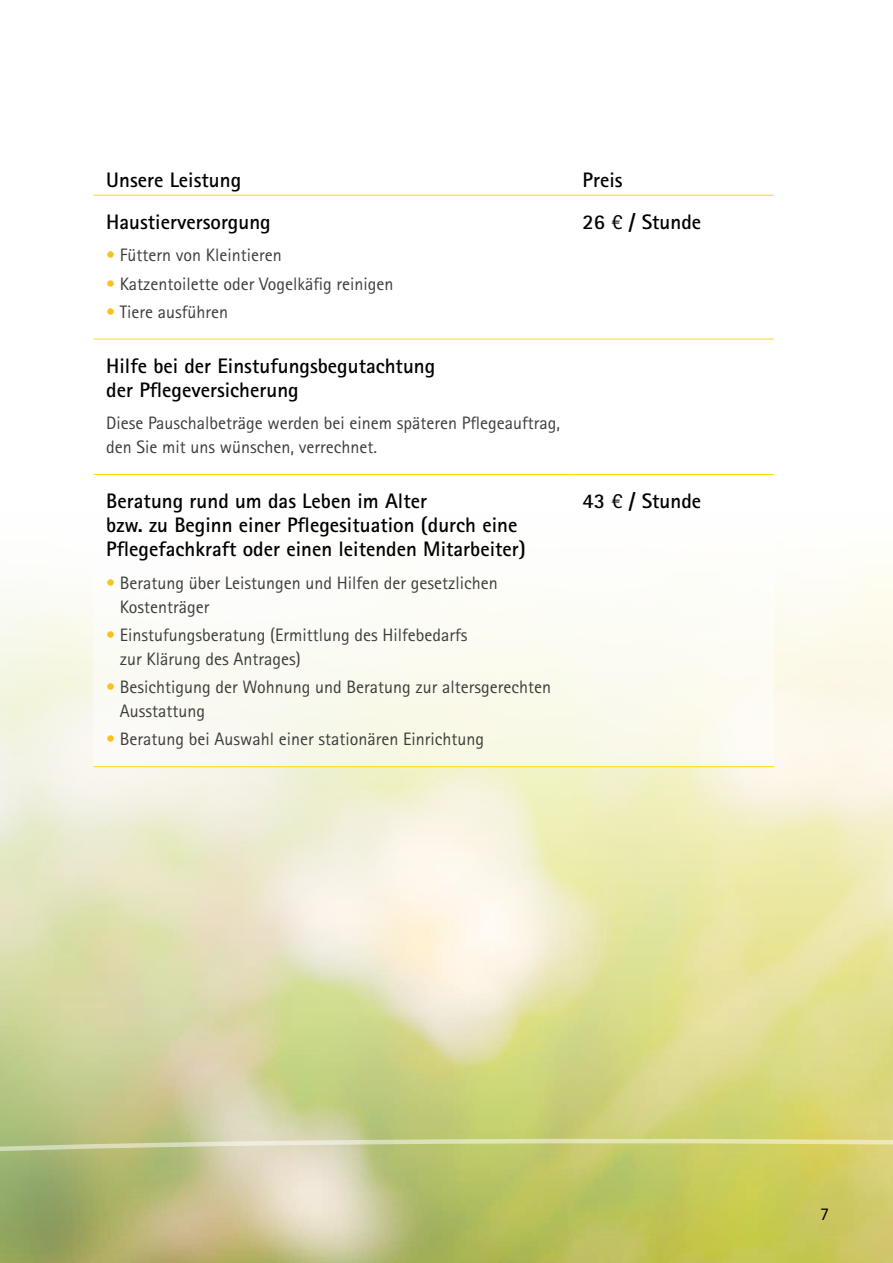
<style>
.page{position:relative;width:893px;height:1263px;background:#fff}
.page>*{position:absolute;margin:0;border:0;box-sizing:border-box;transform-origin:0 0}
.t1{font:700 21px/24px "Rotis Sans Serif";color:#000}
.t2{font:18px/24px "Rotis Sans Serif";color:#3c3c3b}
.t3{font:18px "Rotis Sans Serif 55 Roman";color:#000}
.s1{color:#fcc120}
.s2{font-family:"Agfa Rotis Sans Serif";font-weight:400}
</style>
<div class="page">
<img style="left:0;top:338px;width:893px;height:786px">
<svg style="left:87px;top:1124px;width:806px;height:139px;background:#c4c676"></svg>
<svg style="left:0;top:1058px;width:87px;height:205px;background:#a5b473"></svg>
<div style="left:94px;top:170px;width:680px;height:597px;background:linear-gradient(to bottom,#fff,#fafaf1)"></div>
<hr style="left:94px;top:195px;width:476px;height:1px;background:#fd0">
<hr style="left:570px;top:195px;width:204px;height:1px;background:#fd0">
<hr style="left:94px;top:339px;width:476px;height:1px;background:#fd0">
<hr style="left:570px;top:339px;width:204px;height:1px;background:#fd0">
<hr style="left:94px;top:474px;width:476px;height:1px;background:#fd0">
<hr style="left:570px;top:474px;width:204px;height:1px;background:#fd0">
<hr style="left:94px;top:766px;width:476px;height:1px;background:#fd0">
<hr style="left:570px;top:766px;width:204px;height:1px;background:#fd0">
<p class="t1" style="left:106px;top:167px;width:136px">Unsere Leistung</p>
<p class="t1" style="left:583px;top:167px;width:42px">Preis</p>
<p class="t1" style="left:106px;top:209px;width:166px">Haustierversorgung</p>
<p class="t2" style="left:106px;top:243px;width:177px"><span class="s1">•</span> Füttern von Kleintieren</p>
<p class="t2" style="left:106px;top:271px;width:289px"><span class="s1">•</span> Katzentoilette oder Vogelkäfig reinigen</p>
<p class="t2" style="left:106px;top:300px;width:123px"><span class="s1">•</span> Tiere ausführen</p>
<p class="t1" style="left:583px;top:209px;width:120px">26 <span class="s2">€</span> / Stunde</p>
<p class="t1" style="left:106px;top:353px;width:330px">Hilfe bei der Einstufungsbegutachtung der Pflegeversicherung</p>
<p class="t2" style="left:106px;top:411px;width:455px">Diese Pauschalbeträge werden bei einem späteren Pflegeauftrag, den Sie mit uns wünschen, verrechnet.</p>
<p class="t1" style="left:106px;top:489px;width:421px">Beratung rund um das Leben im Alter<br>bzw. zu Beginn einer Pflegesituation (durch eine<br>Pflegefachkraft oder einen leitenden Mitarbeiter)</p>
<p class="t2" style="left:120px;top:570px;width:379px;text-indent:-14px"><span class="s1">•</span> Beratung über Leistungen und Hilfen der gesetzlichen<br>Kostenträger</p>
<p class="t2" style="left:120px;top:623px;width:349px;text-indent:-14px"><span class="s1">•</span> Einstufungsberatung (Ermittlung des Hilfebedarfs zur Klärung des Antrages)</p>
<p class="t2" style="left:120px;top:675px;width:433px;text-indent:-14px"><span class="s1">•</span> Besichtigung der Wohnung und Beratung zur altersgerechten<br>Ausstattung</p>
<p class="t2" style="left:106px;top:727px;width:379px"><span class="s1">•</span> Beratung bei Auswahl einer stationären Einrichtung</p>
<p class="t1" style="left:583px;top:489px;width:120px">43 <span class="s2">€</span> / Stunde</p>
<p class="t3" style="left:820px;top:1204px;width:10px">7</p>
</div>
